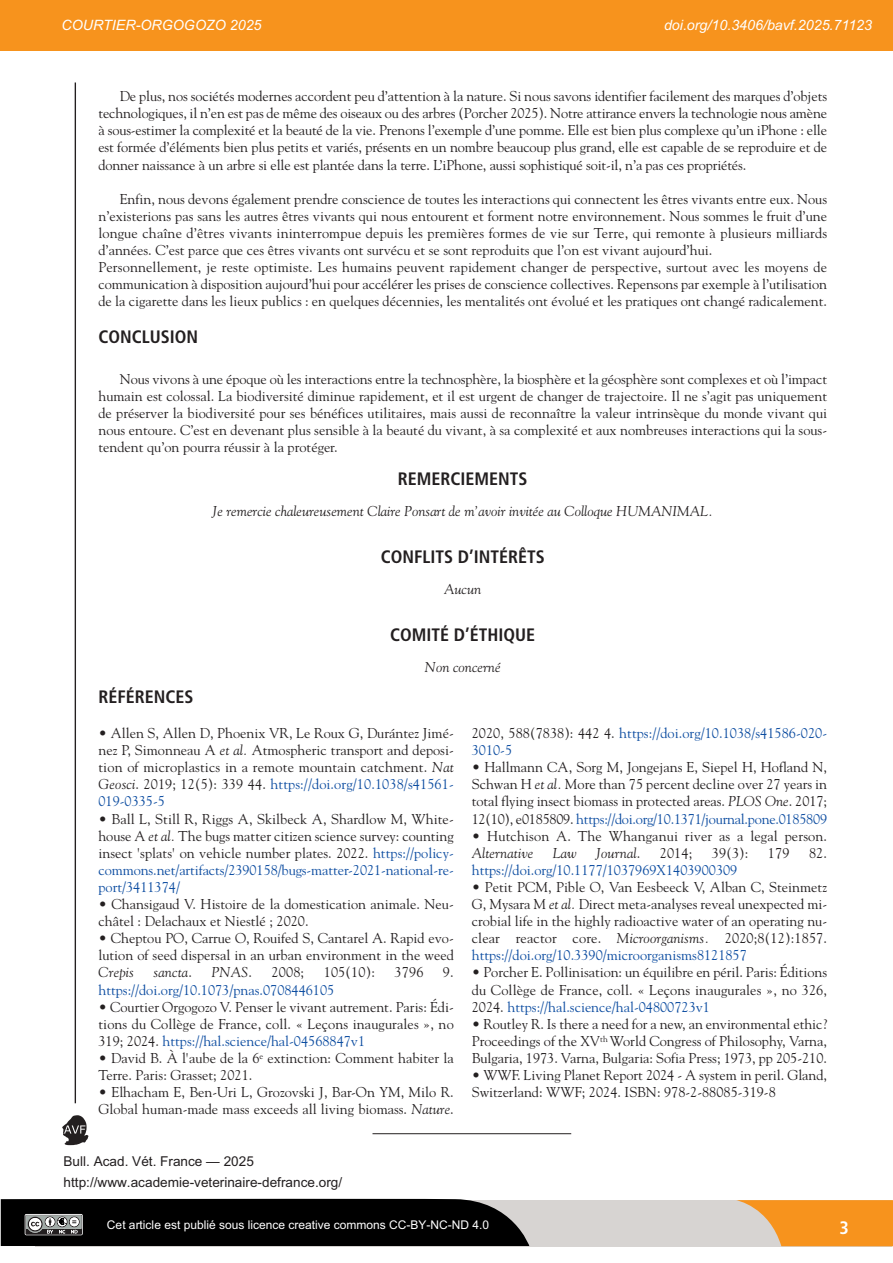
<style>
.page{position:relative;width:893px;height:1263px;background:#fff}
.page>*{position:absolute;margin:0;border:0;box-sizing:border-box;transform-origin:0 0}
.t1{font:700 condensed 18px "Frutiger";color:#231f20}
.t2{font:700 condensed 18px "Frutiger";color:#fff}
.t3{font:14.25px/17.1px "Goudy";color:#231f20;text-align:justify}
.t4{font:14.25px/17.1px "Goudy";color:#0d4da1}
.t5{font:italic 14.25px "Goudy";color:#231f20}
.t6{font:italic 14.25px "Arial";color:#fff}
.t7{font:13.65px/21px "Arial";color:#231f20}
.t8{font:12px "Arial";color:#fff}
.s1{font-style:italic}
.s2{color:#0d4da1}
.s3{font-style:normal}
.s4{color:#231f20}
</style>
<div class="page">
<div style="left:35px;top:1199px;width:856px;height:47px;background:#d7d4d2"></div>
<svg style="left:736px;top:1200px;width:157px;height:46px"></svg>
<svg style="left:62px;top:1115px;width:26px;height:30px"></svg>
<div style="left:0;top:0;width:893px;height:51px;background:#f7931d"></div>
<hr style="left:75px;top:82px;width:1px;height:1021px;background:#231f20">
<svg style="left:1px;top:1198px;width:528px;height:48px;background:#131313"></svg>
<hr style="left:372px;top:1133px;width:199px;height:1px;background:#231f20">
<p class="t6" style="left:62px;top:17px;width:202px">COURTIER-ORGOGOZO 2025</p>
<p class="t6" style="left:664px;top:17px;width:210px">doi.org/10.3406/bavf.2025.71123</p>
<p class="t3" style="left:98px;top:88px;width:730px;text-indent:21px">De plus, nos sociétés modernes accordent peu d’attention à la nature. Si nous savons identifier facilement des marques d’objets technologiques, il n’en est pas de même des oiseaux ou des arbres (Porcher 2025). Notre attirance envers la technologie nous amène à sous-estimer la complexité et la beauté de la vie. Prenons l’exemple d’une pomme. Elle est bien plus complexe qu’un iPhone : elle est formée d’éléments bien plus petits et variés, présents en un nombre beaucoup plus grand, elle est capable de se reproduire et de donner naissance à un arbre si elle est plantée dans la terre. L’iPhone, aussi sophistiqué soit-il, n’a pas ces propriétés.</p>
<p class="t3" style="left:98px;top:190px;width:730px;text-align:left;text-indent:21px">Enfin, nous devons également prendre conscience de toutes les interactions qui connectent les êtres vivants entre eux. Nous n’existerions pas sans les autres êtres vivants qui nous entourent et forment notre environnement. Nous sommes le fruit d’une longue chaîne d’êtres vivants ininterrompue depuis les premières formes de vie sur Terre, qui remonte à plusieurs milliards d’années. C’est parce que ces êtres vivants ont survécu et se sont reproduits que l’on est vivant aujourd’hui.<br>Personnellement, je reste optimiste. Les humains peuvent rapidement changer de perspective, surtout avec les moyens de communication à disposition aujourd’hui pour accélérer les prises de conscience collectives. Repensons par exemple à l’utilisation de la cigarette dans les lieux publics : en quelques décennies, les mentalités ont évolué et les pratiques ont changé radicalement.</p>
<p class="t1" style="left:98px;top:330px;width:101px">CONCLUSION</p>
<p class="t3" style="left:98px;top:370px;width:730px;text-indent:21px">Nous vivons à une époque où les interactions entre la technosphère, la biosphère et la géosphère sont complexes et où l’impact humain est colossal. La biodiversité diminue rapidement, et il est urgent de changer de trajectoire. Il ne s’agit pas uniquement de préserver la biodiversité pour ses bénéfices utilitaires, mais aussi de reconnaître la valeur intrinsèque du monde vivant qui nous entoure. C’est en devenant plus sensible à la beauté du vivant, à sa complexité et aux nombreuses interactions qui la sous&shy;tendent qu’on pourra réussir à la protéger.</p>
<p class="t1" style="left:398px;top:471px;width:131px">REMERCIEMENTS</p>
<p class="t5" style="left:213px;top:503px;width:502px">Je remercie chaleureusement Claire Ponsart de m’avoir invitée au Colloque HUMANIMAL.</p>
<p class="t1" style="left:381px;top:549px;width:166px">CONFLITS D’INTÉRÊTS</p>
<p class="t5" style="left:444px;top:581px;width:39px">Aucun</p>
<p class="t1" style="left:390px;top:627px;width:147px">COMITÉ D’ÉTHIQUE</p>
<p class="t5" style="left:425px;top:659px;width:77px">Non concerné</p>
<p class="t1" style="left:98px;top:690px;width:97px">RÉFÉRENCES</p>
<p class="t3" style="left:98px;top:724px;width:357px">• Allen S, Allen D, Phoenix VR, Le Roux G, Durántez Jimé&shy;nez P, Simonneau A <span class="s1">et al.</span> Atmospheric transport and deposi&shy;tion of microplastics in a remote mountain catchment. <span class="s1">Nat Geosci</span>. 2019; 12(5): 339 44. <span class="s2">https://doi.org/10.1038/s41561- 019-0335-5</span></p>
<p class="t3" style="left:98px;top:810px;width:357px">• Ball L, Still R, Riggs A, Skilbeck A, Shardlow M, White&shy;house A <span class="s1">et al.</span> The bugs matter citizen science survey: counting insect 'splats' on vehicle number plates. 2022. <span class="s2">https://policy&shy;commons.net/artifacts/2390158/bugs-matter-2021-national-re&shy;port/3411374/</span></p>
<p class="t3" style="left:98px;top:895px;width:357px">• Chansigaud V. Histoire de la domestication animale. Neu&shy;châtel : Delachaux et Niestlé ; 2020.</p>
<p class="t3" style="left:98px;top:930px;width:357px">• Cheptou PO, Carrue O, Rouifed S, Cantarel A. Rapid evo&shy;lution of seed dispersal in an urban environment in the weed</p>
<p class="t5" style="left:98px;top:964px;width:37px">Crepis</p>
<p class="t5" style="left:154px;top:964px;width:40px">sancta<span class="s3">.</span></p>
<p class="t5" style="left:211px;top:964px;width:42px">PNAS<span class="s3">.</span></p>
<p class="t3" style="left:272px;top:964px;width:34px">2008;</p>
<p class="t3" style="left:324px;top:964px;width:53px">105(10):</p>
<p class="t3" style="left:394px;top:964px;width:30px">3796</p>
<p class="t3" style="left:443px;top:964px;width:12px">9.</p>
<p class="t4" style="left:98px;top:981px;width:237px">https://doi.org/10.1073/pnas.0708446105</p>
<p class="t3" style="left:98px;top:998px;width:357px">• Courtier Orgogozo V. Penser le vivant autrement. Paris: Édi&shy;tions du Collège de France, coll. « Leçons inaugurales », no 319; 2024. <span class="s2">https://hal.science/hal-04568847v1</span></p>
<p class="t3" style="left:98px;top:1049px;width:357px">• David B. À l'aube de la 6<sup>e</sup> extinction: Comment habiter la<br>Terre. Paris: Grasset; 2021.</p>
<p class="t3" style="left:98px;top:1084px;width:357px">• Elhacham E, Ben-Uri L, Grozovski J, Bar-On YM, Milo R.<br>Global human-made mass exceeds all living biomass. <span class="s1">Nature</span>.</p>
<p class="t4" style="left:472px;top:724px;width:357px"><span class="s4">2020, 588(7838): 442 4.</span> https://doi.org/10.1038/s41586-020-<br>3010-5</p>
<p class="t3" style="left:472px;top:759px;width:357px">• Hallmann CA, Sorg M, Jongejans E, Siepel H, Hofland N, Schwan H <span class="s1">et al.</span> More than 75 percent decline over 27 years in total flying insect biomass in protected areas. <span class="s1">PLOS One</span>. 2017; 12(10), e0185809. <span class="s2">https://doi.org/10.1371/journal.pone.0185809</span></p>
<p class="t3" style="left:472px;top:827px;width:357px">• Hutchison A. The Whanganui river as a legal person.</p>
<p class="t5" style="left:472px;top:844px;width:63px">Alternative</p>
<p class="t5" style="left:553px;top:844px;width:26px">Law</p>
<p class="t5" style="left:596px;top:844px;width:46px">Journal<span class="s3">.</span></p>
<p class="t3" style="left:660px;top:844px;width:34px">2014;</p>
<p class="t3" style="left:712px;top:844px;width:38px">39(3):</p>
<p class="t3" style="left:768px;top:844px;width:23px">179</p>
<p class="t3" style="left:809px;top:844px;width:20px">82.</p>
<p class="t4" style="left:472px;top:861px;width:267px">https://doi.org/10.1177/1037969X1403900309</p>
<p class="t3" style="left:472px;top:878px;width:357px">• Petit PCM, Pible O, Van Eesbeeck V, Alban C, Steinmetz G, Mysara M <span class="s1">et al.</span> Direct meta-analyses reveal unexpected mi&shy;crobial life in the highly radioactive water of an operating nu&shy;clear reactor core. <span class="s1">Microorganisms.</span> 2020;8(12):1857. <span class="s2">https://doi.org/10.3390/microorganisms8121857</span></p>
<p class="t3" style="left:472px;top:964px;width:357px">• Porcher E. Pollinisation: un équilibre en péril. Paris: Éditions du Collège de France, coll. « Leçons inaugurales », no 326, 2024. <span class="s2">https://hal.science/hal-04800723v1</span></p>
<p class="t3" style="left:472px;top:1015px;width:357px">• Routley R. Is there a need for a new, an environmental ethic?<br>Proceedings of the XV<sup>th</sup> World Congress of Philosophy, Varna, Bulgaria, 1973. Varna, Bulgaria: Sofia Press; 1973, pp 205-210.</p>
<p class="t3" style="left:472px;top:1066px;width:357px">• WWF. Living Planet Report 2024 - A system in peril. Gland,<br>Switzerland: WWF; 2024. ISBN: 978-2-88085-319-8</p>
<p class="t7" style="left:64px;top:1150px;width:280px">Bull. Acad. Vét. France — 2025 http://www.academie-veterinaire-defrance.org/</p>
<p class="t8" style="left:107px;top:1217px;width:384px">Cet article est publié sous licence creative commons CC-BY-NC-ND 4.0</p>
<p class="t2" style="left:840px;top:1220px;width:11px">3</p>
</div>
